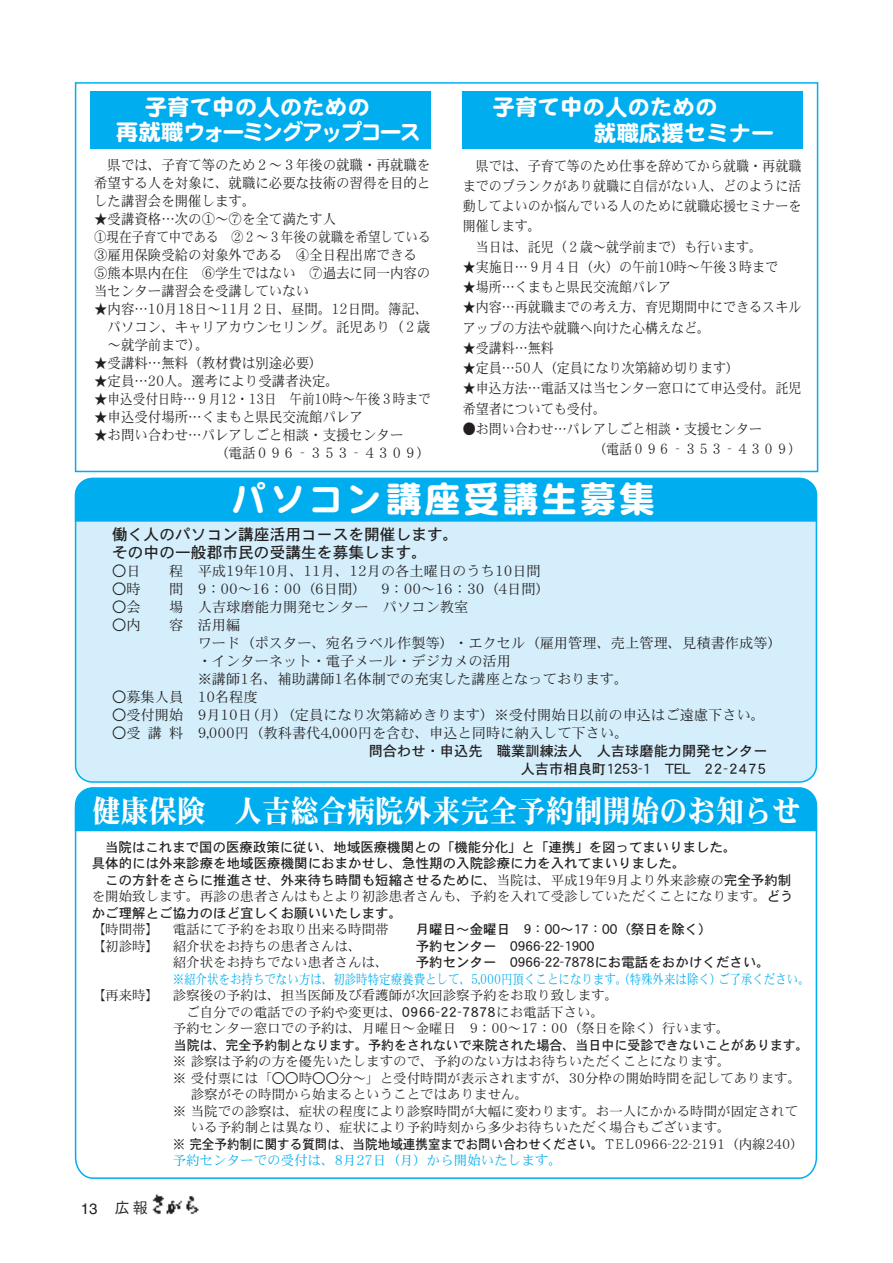
<style>
.page{position:relative;width:893px;height:1263px;background:#fff}
.page>*{position:absolute;margin:0;border:0;box-sizing:border-box;transform-origin:0 0}
.t1{font:600 36px "DFP Maru Gothic CID";letter-spacing:.08em;color:#fff}
.t2{font:31.5px "DFPHS Mincho CID W9";color:#fff;scale:.9 1}
.t3{font:600 22.5px/25.5px "DFP Maru Gothic CID";color:#fff}
.t4{font:15.75px/18px "DFPHS Gothic CID W5";color:#231f20}
.t5{font:15px "Helvetica";color:#231f20}
.t6{font:14.25px/18px "DFPHS Mincho CID W3";color:#231f20;scale:.94 1}
.t7{font:14.25px/20.2px "DFPHS Mincho CID W3";color:#231f20;scale:.91 1}
.t8{font:14.25px/18px "DFPHS Mincho CID W3";color:#231f20}
.t9{font:14.25px/18px "DFPHS Gothic CID W5";color:#231f20;text-align:right}
.t10{font:13.5px "DFPHS Mincho CID W3";color:#231f20}
.t11{font:13.5px/16.5px "DFPHS Gothic CID W5";color:#231f20}
.t12{font:13.5px "DFPHS Mincho CID W3";color:#00aeef;scale:.85 1}
.t13{font:13.5px "DFPHS Gothic CID W5";color:#231f20;scale:.93 1}
.t14{font:13.5px "DFPHS Gothic CID W5";color:#231f20;scale:.96 1}
.t15{font:13.5px "DFPHS Mincho CID W3";color:#00aeef}
.s1{font-family:"DFPHS Mincho CID W3"}
.s2{font-family:"DFPHS Gothic CID W5"}
.s3{font-family:"DFPHS Gothic CID W3"}
</style>
<div class="page">
<div style="left:75px;top:82px;width:743px;height:390px;border:2px solid #00aeef"></div>
<div style="left:75px;top:478px;width:742px;height:305px;background:#d4effb;border:2px solid #00aeef;border-radius:17px"></div>
<div style="left:74px;top:477px;width:744px;height:45px;background:#00aeef"></div>
<svg style="left:74px;top:832px;width:744px;height:347px"></svg>
<div style="left:74px;top:787px;width:744px;height:45px;background:#00aeef"></div>
<img style="left:152px;top:1194px;width:47px;height:21px">
<div style="left:91px;top:91px;width:340px;height:58px;background:#00aeef"></div>
<div style="left:462px;top:91px;width:341px;height:58px;background:#00aeef"></div>
<h3 class="t3" style="left:116px;top:93px;width:307px;text-indent:29px">子育て中の人のための<br>再就職ウォーミングアップコース</h3>
<h3 class="t3" style="left:594px;top:94px;width:181px;text-indent:-101px">子育て中の人のための<br>就職応援セミナー</h3>
<p class="t6" style="left:94px;top:155px;width:359px;text-align:justify;text-indent:13px">県では、子育て等のため２～３年後の就職・再就職を希望する人を対象に、就職に必要な技術の習得を目的とした講習会を開催します。</p>
<p class="t6" style="left:94px;top:209px;width:359px">★受講資格…次の①～⑦を全て満たす人<br>①現在子育て中である ②２～３年後の就職を希望している<br>③雇用保険受給の対象外である ④全日程出席できる<br>⑤熊本県内在住 ⑥学生ではない ⑦過去に同一内容の当センター講習会を受講していない</p>
<p class="t6" style="left:108px;top:299px;width:345px;text-indent:-13px">★内容…10月18日～11月２日、昼間。12日間。簿記、パソコン、キャリアカウンセリング。託児あり（２歳～就学前まで）。</p>
<p class="t6" style="left:94px;top:353px;width:245px">★受講料…無料（教材費は別途必要）</p>
<p class="t6" style="left:94px;top:371px;width:262px">★定員…20人。選考により受講者決定。</p>
<p class="t6" style="left:94px;top:389px;width:360px">★申込受付日時…９月12・13日 午前10時～午後３時まで</p>
<p class="t6" style="left:94px;top:407px;width:288px">★申込受付場所…くまもと県民交流館パレア</p>
<p class="t6" style="left:215px;top:425px;width:230px;text-indent:-121px">★お問い合わせ…パレアしごと相談・支援センター<br>（電話０９６‐３５３‐４３０９）</p>
<p class="t7" style="left:476px;top:155px;width:359px">県では、子育て等のため仕事を辞めてから就職・再就職</p>
<p class="t7" style="left:463px;top:175px;width:374px">までのブランクがあり就職に自信がない人、どのように活</p>
<p class="t7" style="left:463px;top:196px;width:374px">動してよいのか悩んでいる人のために就職応援セミナーを</p>
<p class="t7" style="left:463px;top:216px;width:87px">開催します。</p>
<p class="t7" style="left:476px;top:236px;width:316px">当日は、託児（２歳～就学前まで）も行います。</p>
<p class="t7" style="left:463px;top:256px;width:348px">★実施日…９月４日（火）の午前10時～午後３時まで</p>
<p class="t7" style="left:463px;top:277px;width:230px">★場所…くまもと県民交流館パレア</p>
<p class="t7" style="left:463px;top:297px;width:374px">★内容…再就職までの考え方、育児期間中にできるスキルアップの方法や就職へ向けた心構えなど。</p>
<p class="t7" style="left:463px;top:337px;width:102px">★受講料…無料</p>
<p class="t7" style="left:463px;top:358px;width:305px">★定員…50人（定員になり次第締め切ります）</p>
<p class="t7" style="left:463px;top:378px;width:374px">★申込方法…電話又は当センター窓口にて申込受付。託児希望者についても受付。</p>
<p class="t7" style="left:593px;top:418px;width:230px;text-indent:-130px">●お問い合わせ…パレアしごと相談・支援センター<br>（電話０９６‐３５３‐４３０９）</p>
<h1 class="t1" style="left:230px;top:480px;width:426px">パソコン講座受講生募集</h1>
<p class="t4" style="left:112px;top:525px;width:348px">働く人のパソコン講座活用コースを開催します。その中の一般郡市民の受講生を募集します。</p>
<p class="t8" style="left:112px;top:562px;width:30px">○日</p>
<p class="t8" style="left:169px;top:562px;width:373px">程 平成19年10月、11月、12月の各土曜日のうち10日間</p>
<p class="t8" style="left:112px;top:580px;width:30px">○時</p>
<p class="t8" style="left:169px;top:580px;width:382px">間 9：00～16：00（6日間） 9：00～16：30（4日間）</p>
<p class="t8" style="left:112px;top:598px;width:30px">○会</p>
<p class="t8" style="left:169px;top:598px;width:301px">場 人吉球磨能力開発センター パソコン教室</p>
<p class="t8" style="left:112px;top:616px;width:30px">○内</p>
<p class="t8" style="left:198px;top:616px;width:586px;text-indent:-28px">容 活用編<br>ワード（ポスター、宛名ラベル作製等）・エクセル（雇用管理、売上管理、見積書作成等）・インターネット・電子メール・デジカメの活用<br>※講師1名、補助講師1名体制での充実した講座となっております。</p>
<p class="t8" style="left:112px;top:688px;width:147px">○募集人員 10名程度</p>
<p class="t8" style="left:112px;top:706px;width:654px">○受付開始 9月10日（月）（定員になり次第締めきります）※受付開始日以前の申込はご遠慮下さい。</p>
<p class="t8" style="left:112px;top:724px;width:518px">○受講料 9,000円（教科書代4,000円を含む、申込と同時に納入して下さい。</p>
<p class="t9" style="left:369px;top:742px;width:400px">問合わせ・申込先 職業訓練法人 人吉球磨能力開発センター人吉市相良町1253-1 TEL 22-2475</p>
<h2 class="t2" style="left:92px;top:793px;width:789px">健康保険 人吉総合病院外来完全予約制開始のお知らせ</h2>
<p class="t11" style="left:92px;top:838px;width:646px;text-indent:14px">当院はこれまで国の医療政策に従い、地域医療機関との「機能分化」と「連携」を図ってまいりました。具体的には外来診療を地域医療機関におまかせし、急性期の入院診療に力を入れてまいりました。</p>
<p class="t11" style="left:105px;top:871px;width:688px">この方針をさらに推進させ、外来待ち時間も短縮させるために、<span class="s1">当院は、平成19年9月より外来診療の</span>完全予約制</p>
<p class="t10" style="left:92px;top:889px;width:703px">を開始致します。再診の患者さんはもとより初診患者さんも、予約を入れて受診していただくことになります。<span class="s2">どう</span></p>
<p class="t11" style="left:92px;top:904px;width:312px">かご理解とご協力のほど宜しくお願いいたします。</p>
<p class="t10" style="left:92px;top:922px;width:298px">【時間帯】 電話にて予約をお取り出来る時間帯</p>
<p class="t11" style="left:416px;top:921px;width:298px">月曜日～金曜日 9：00～17：00（祭日を除く）</p>
<p class="t10" style="left:92px;top:938px;width:271px">【初診時】 紹介状をお持ちの患者さんは、</p>
<p class="t11" style="left:416px;top:937px;width:180px">予約センター 0966-22-1900</p>
<p class="t10" style="left:173px;top:955px;width:217px">紹介状をお持ちでない患者さんは、</p>
<p class="t11" style="left:416px;top:954px;width:356px">予約センター 0966-22-7878にお電話をおかけください。</p>
<p class="t12" style="left:173px;top:971px;width:751px">※紹介状をお持ちでない方は、初診時特定療養費として、5,000円頂くことになります。（特殊外来は除く）ご了承ください。</p>
<p class="t10" style="left:92px;top:988px;width:528px">【再来時】 診察後の予約は、担当医師及び看護師が次回診察予約をお取り致します。</p>
<p class="t10" style="left:186px;top:1004px;width:419px">ご自分での電話での予約や変更は、<span class="s2">0966-22-7878</span>にお電話下さい。</p>
<p class="t10" style="left:173px;top:1021px;width:558px">予約センター窓口での予約は、月曜日～金曜日 9：00～17：00（祭日を除く）行います。</p>
<p class="t14" style="left:174px;top:1037px;width:663px">当院は、完全予約制となります。予約をされないで来院された場合、当日中に受診できないことがあります。</p>
<p class="t10" style="left:173px;top:1054px;width:559px">※ 診察は予約の方を優先いたしますので、予約のない方はお待ちいただくことになります。</p>
<p class="t10" style="left:173px;top:1070px;width:630px">※ 受付票には「○○時○○分～」と受付時間が表示されますが、30分枠の開始時間を記してあります。</p>
<p class="t10" style="left:191px;top:1087px;width:339px">診察がその時間から始まるということではありません。</p>
<p class="t10" style="left:173px;top:1103px;width:627px">※ 当院での診察は、症状の程度により診察時間が大幅に変わります。お一人にかかる時間が固定されて</p>
<p class="t10" style="left:191px;top:1120px;width:541px">いる予約制とは異なり、症状により予約時刻から多少お待ちいただく場合もございます。</p>
<p class="t13" style="left:173px;top:1136px;width:680px">※ 完全予約制に関する質問は、当院地域連携室までお問い合わせください。<span class="s1">ＴＥＬ0966-22-2191（内線240）</span></p>
<p class="t15" style="left:173px;top:1153px;width:391px">予約センターでの受付は、8月27日（月）から開始いたします。</p>
<p class="t5" style="left:81px;top:1200px;width:68px">13 <span class="s3">広報</span></p>
</div>
